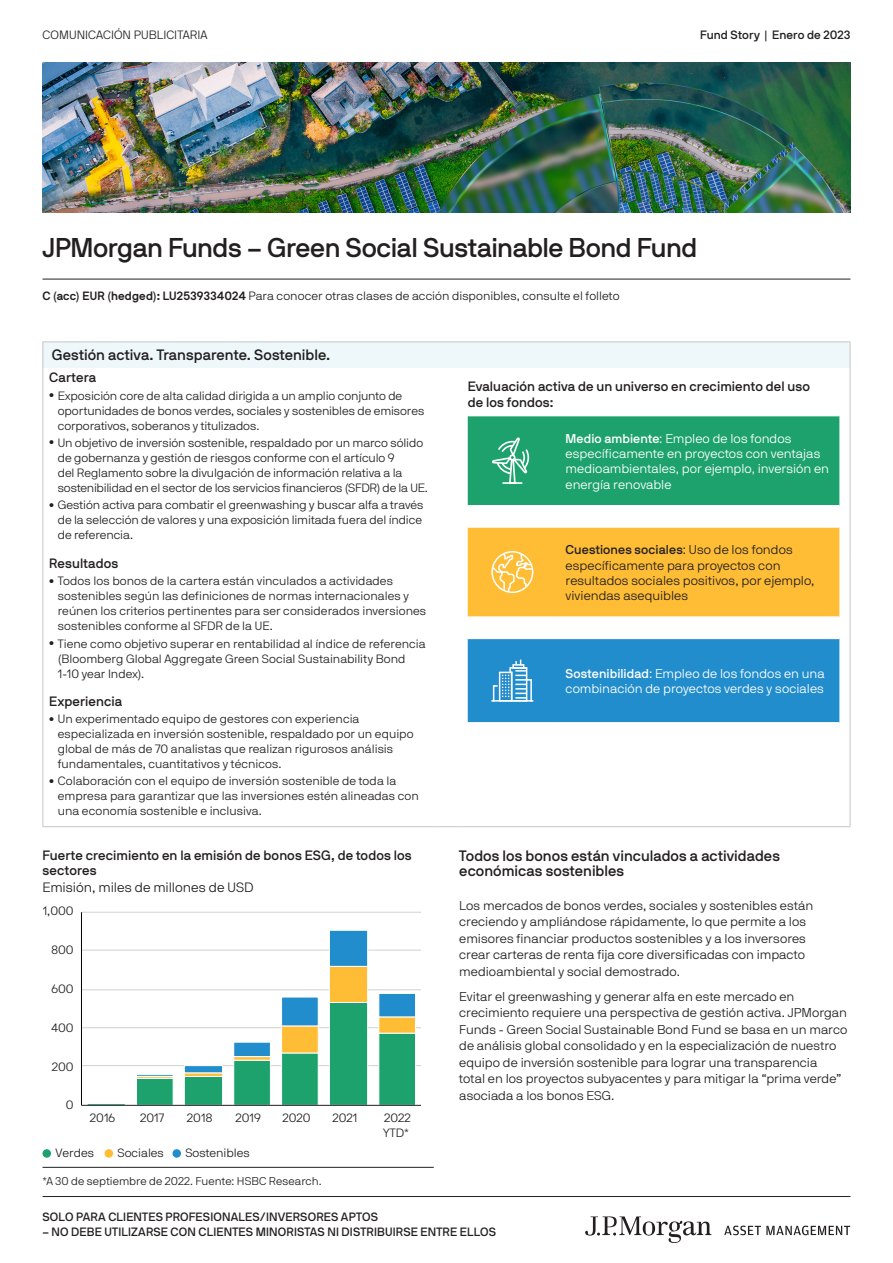
<style>
.page{position:relative;width:893px;height:1263px;background:#fff}
.page>*{position:absolute;margin:0;border:0;box-sizing:border-box;transform-origin:0 0}
.t1{font:27px "JPMAM Pro Med";letter-spacing:-.015em;color:#231f20}
.t2{font:15px/15px "JPMAM Pro Med";letter-spacing:.005em;color:#231f20}
.t3{font:13.5px/16.2px "JPMAM Pro Med";letter-spacing:.005em;color:#231f20}
.t4{font:13.5px "JPMAM Pro Lig";color:#231f20}
.t5{font:12.75px/16.5px "JPMAM Pro Lig";color:#231f20}
.t6{font:12.75px/15.3px "JPMAM Pro Lig";color:#fff}
.t7{font:12.75px "JPMAM Pro Med";letter-spacing:.01em;color:#231f20}
.t8{font:12px/15px "JPMAM Pro Lig";color:#231f20}
.t9{font:12px "JPMAM Pro Med";letter-spacing:.015em;color:#231f20}
.t10{font:11.25px "JPMAM Pro Lig";letter-spacing:.005em;color:#231f20}
.s1{font-family:"JPMAM Pro Bol"}
.s2{font-family:"JPMAM Pro Med"}
.s3{font-family:"JPMAM Pro Lig"}
</style>
<div class="page">
<svg style="left:585px;top:1216px;width:126px;height:27px"></svg>
<svg style="left:724px;top:1225px;width:126px;height:10px"></svg>
<hr style="left:43px;top:1196px;width:807px;height:1px;background:#231f20">
<div style="left:43px;top:342px;width:807px;height:25px;background:#eef8fa"></div>
<hr style="left:43px;top:341px;width:391px;height:1px;background:#c6c6c8">
<svg style="left:43px;top:342px;width:1px;height:25px"></svg>
<svg style="left:434px;top:341px;width:25px;height:1px"></svg>
<hr style="left:459px;top:341px;width:391px;height:1px;background:#c6c6c8">
<svg style="left:850px;top:342px;width:1px;height:25px"></svg>
<hr style="left:43px;top:367px;width:1px;height:186px;background:#c6c6c8">
<hr style="left:850px;top:367px;width:1px;height:186px;background:#c6c6c8">
<hr style="left:850px;top:553px;width:1px;height:138px;background:#c6c6c8">
<hr style="left:850px;top:691px;width:1px;height:135px;background:#c6c6c8">
<hr style="left:43px;top:553px;width:1px;height:138px;background:#c6c6c8">
<hr style="left:43px;top:691px;width:1px;height:135px;background:#c6c6c8">
<hr style="left:459px;top:826px;width:391px;height:1px;background:#c6c6c8">
<hr style="left:43px;top:826px;width:391px;height:1px;background:#c6c6c8">
<svg style="left:434px;top:826px;width:25px;height:1px"></svg>
<div style="left:468px;top:416px;width:371px;height:89px;background:#1da26d"></div>
<div style="left:509px;top:454px;width:7px;height:7px;border:2px solid #fff;border-radius:2px"></div>
<div style="left:468px;top:527px;width:371px;height:90px;background:#febd35"></div>
<div style="left:468px;top:639px;width:371px;height:84px;background:#228dcd"></div>
<hr style="left:43px;top:1167px;width:391px;height:1px;background:#231f20">
<div style="left:105px;top:1149px;width:8px;height:9px;background:#febd35;border-radius:50%"></div>
<div style="left:172px;top:1149px;width:9px;height:9px;background:#228dcd;border-radius:50%"></div>
<div style="left:43px;top:1149px;width:8px;height:9px;background:#1da26d;border-radius:50%"></div>
<hr style="left:81px;top:1065px;width:340px;height:1px;background:#cfd1d0">
<hr style="left:81px;top:1027px;width:340px;height:1px;background:#cfd1d0">
<hr style="left:81px;top:989px;width:340px;height:1px;background:#cfd1d0">
<hr style="left:81px;top:950px;width:340px;height:1px;background:#cfd1d0">
<hr style="left:81px;top:912px;width:340px;height:1px;background:#cfd1d0">
<svg style="left:87px;top:930px;width:329px;height:175px"></svg>
<hr style="left:81px;top:912px;width:1px;height:193px;background:#000001">
<hr style="left:81px;top:1105px;width:340px;height:1px;background:#231f20">
<hr style="left:43px;top:279px;width:807px;height:1px;background:#231f20">
<img style="left:43px;top:62px;width:807px;height:151px">
<p class="t8" style="left:43px;top:27px;width:166px">COMUNICACIÓN PUBLICITARIA</p>
<p class="t9" style="left:700px;top:28px;width:152px">Fund Story | Enero de 2023</p>
<h1 class="t1" style="left:43px;top:232px;width:656px">JPMorgan Funds – Green Social Sustainable Bond Fund</h1>
<p class="t8" style="left:43px;top:288px;width:578px"><span class="s1">C (acc) EUR (hedged): LU2539334024</span> Para conocer otras clases de acción disponibles, consulte el folleto</p>
<p class="t2" style="left:52px;top:347px;width:280px">Gestión activa. Transparente. Sostenible.</p>
<p class="t3" style="left:49px;top:369px;width:48px">Cartera</p>
<p class="t8" style="left:58px;top:388px;width:368px;text-indent:-9px"><sup>•</sup> Exposición core de alta calidad dirigida a un amplio conjunto de oportunidades de bonos verdes, sociales y sostenibles de emisores corporativos, soberanos y titulizados.</p>
<p class="t8" style="left:58px;top:435px;width:371px;text-indent:-9px"><sup>•</sup> Un objetivo de inversión sostenible, respaldado por un marco sólido de gobernanza y gestión de riesgos conforme con el artículo 9<br>del Reglamento sobre la divulgación de información relativa a la sostenibilidad en el sector de los servicios financieros (SFDR) de la UE.</p>
<p class="t8" style="left:58px;top:497px;width:367px;text-align:justify;text-indent:-9px"><sup>•</sup> Gestión activa para combatir el greenwashing y buscar alfa a través de la selección de valores y una exposición limitada fuera del índice de referencia.</p>
<p class="t3" style="left:49px;top:555px;width:71px">Resultados</p>
<p class="t8" style="left:58px;top:574px;width:370px;text-indent:-9px"><sup>•</sup> Todos los bonos de la cartera están vinculados a actividades sostenibles según las definiciones de normas internacionales y reúnen los criterios pertinentes para ser considerados inversiones sostenibles conforme al SFDR de la UE.</p>
<p class="t8" style="left:58px;top:636px;width:369px;text-indent:-9px"><sup>•</sup> Tiene como objetivo superar en rentabilidad al índice de referencia (Bloomberg Global Aggregate Green Social Sustainability Bond<br>1-10 year Index).</p>
<p class="t3" style="left:49px;top:693px;width:74px">Experiencia</p>
<p class="t8" style="left:58px;top:711px;width:357px;text-indent:-9px"><sup>•</sup> Un experimentado equipo de gestores con experiencia especializada en inversión sostenible, respaldado por un equipo global de más de 70 analistas que realizan rigurosos análisis fundamentales, cuantitativos y técnicos.</p>
<p class="t8" style="left:58px;top:773px;width:363px;text-indent:-9px"><sup>•</sup> Colaboración con el equipo de inversión sostenible de toda la empresa para garantizar que las inversiones estén alineadas con una economía sostenible e inclusiva.</p>
<p class="t3" style="left:43px;top:848px;width:371px;line-height:15px">Fuerte crecimiento en la emisión de bonos ESG, de todos los sectores</p>
<p class="t4" style="left:43px;top:880px;width:213px">Emisión, miles de millones de USD</p>
<p class="t8" style="left:43px;top:903px;width:32px">1,000</p>
<p class="t8" style="left:52px;top:942px;width:24px">800</p>
<p class="t8" style="left:51px;top:981px;width:24px">600</p>
<p class="t8" style="left:52px;top:1020px;width:24px">400</p>
<p class="t8" style="left:52px;top:1059px;width:23px">200</p>
<p class="t8" style="left:66px;top:1097px;width:9px">0</p>
<p class="t8" style="left:90px;top:1110px;width:27px">2016</p>
<p class="t8" style="left:140px;top:1110px;width:26px">2017</p>
<p class="t8" style="left:187px;top:1110px;width:27px">2018</p>
<p class="t8" style="left:235px;top:1110px;width:27px">2019</p>
<p class="t8" style="left:282px;top:1110px;width:30px">2020</p>
<p class="t8" style="left:332px;top:1110px;width:27px">2021</p>
<p class="t8" style="left:383px;top:1110px;width:29px">2022<br>YTD*</p>
<p class="t10" style="left:43px;top:1174px;width:281px">*A 30 de septiembre de 2022. Fuente: HSBC Research.</p>
<p class="t8" style="left:56px;top:1145px;width:40px">Verdes</p>
<p class="t8" style="left:118px;top:1145px;width:48px">Sociales</p>
<p class="t8" style="left:186px;top:1145px;width:66px">Sostenibles</p>
<p class="t3" style="left:468px;top:378px;width:344px">Evaluación activa de un universo en crecimiento del uso de los fondos:</p>
<p class="t6" style="left:566px;top:431px;width:265px"><span class="s2">Medio ambiente</span>: Empleo de los fondos específicamente en proyectos con ventajas medioambientales, por ejemplo, inversión en energía renovable</p>
<p class="t7" style="left:566px;top:542px;width:229px">Cuestiones sociales<span class="s3">: Uso de los fondos</span></p>
<p class="t5" style="left:566px;top:557px;width:250px;line-height:15.3px">específicamente para proyectos con resultados sociales positivos, por ejemplo, viviendas asequibles</p>
<p class="t6" style="left:566px;top:666px;width:261px"><span class="s2">Sostenibilidad</span>: Empleo de los fondos en una combinación de proyectos verdes y sociales</p>
<p class="t2" style="left:459px;top:849px;width:322px">Todos los bonos están vinculados a actividades económicas sostenibles</p>
<p class="t5" style="left:459px;top:897px;width:355px">Los mercados de bonos verdes, sociales y sostenibles están creciendo y ampliándose rápidamente, lo que permite a los emisores financiar productos sostenibles y a los inversores crear carteras de renta fija core diversificadas con impacto medioambiental y social demostrado.</p>
<p class="t5" style="left:459px;top:988px;width:390px">Evitar el greenwashing y generar alfa en este mercado en crecimiento requiere una perspectiva de gestión activa. JPMorgan Funds - Green Social Sustainable Bond Fund se basa en un marco de análisis global consolidado y en la especialización de nuestro equipo de inversión sostenible para lograr una transparencia<br>total en los proyectos subyacentes y para mitigar la “prima verde” asociada a los bonos ESG.</p>
<p class="t9" style="left:43px;top:1210px;width:337px">SOLO PARA CLIENTES PROFESIONALES/INVERSORES APTOS</p>
<p class="t9" style="left:43px;top:1225px;width:455px">– NO DEBE UTILIZARSE CON CLIENTES MINORISTAS NI DISTRIBUIRSE ENTRE ELLOS</p>
</div>
